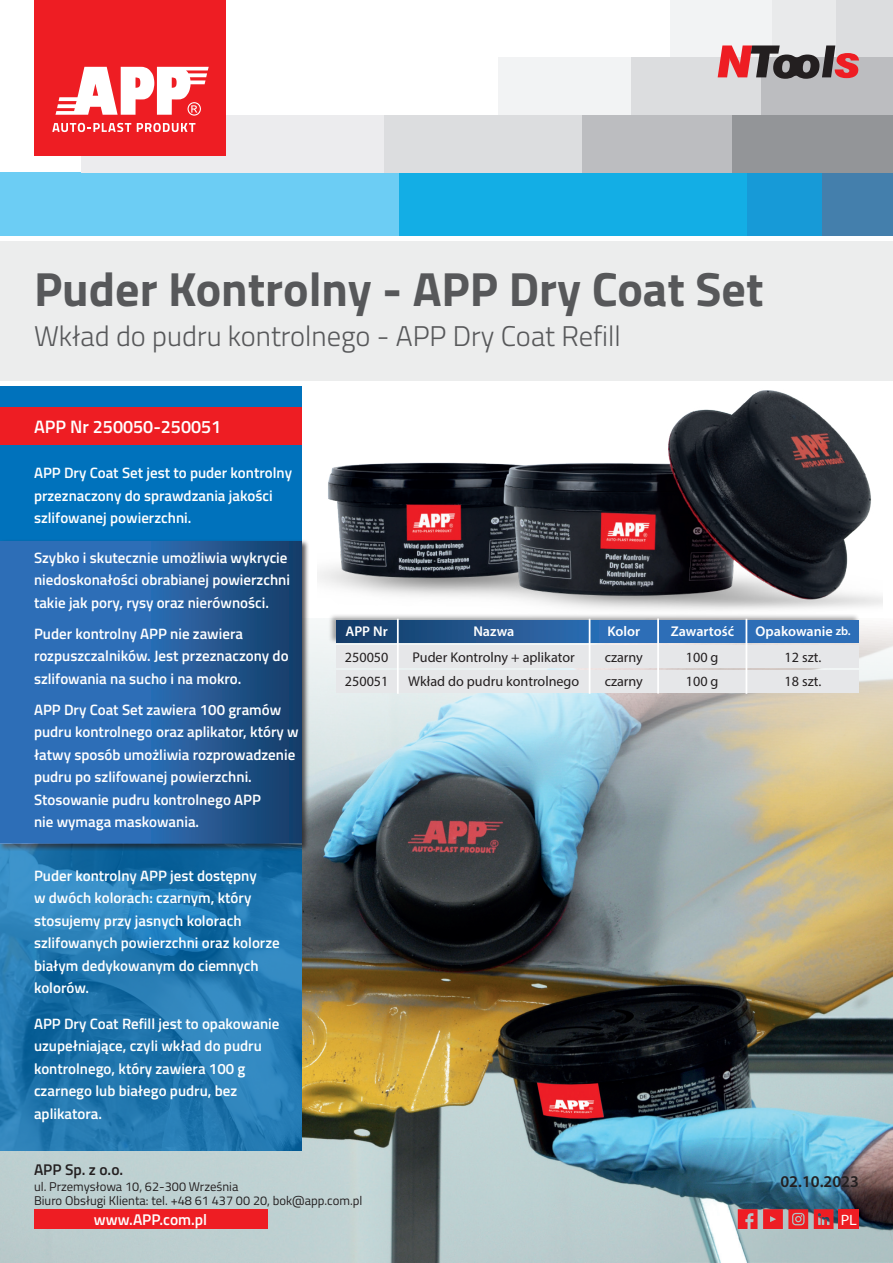
<style>
.page{position:relative;width:893px;height:1263px;background:#fff}
.page>*{position:absolute;margin:0;border:0;box-sizing:border-box;transform-origin:0 0}
.t1{font:700 48px "Titillium";color:#57585a}
.t2{font:300 28.5px "Titillium";color:#57585a}
.t3{font:600 18px "Titillium";color:#fff}
.t4{font:600 16.5px "Myriad Pro";color:#231f20}
.t5{font:600 15.45px "Titillium";color:#fff}
.t6{font:600 15.45px "Titillium";color:#231f20}
.t7{font:600 15px/22.5px "Titillium";color:#fff}
.t8{font:semi-expanded 15px "Myriad Pro";color:#fff}
.t9{font:14.1px "Myriad Pro";color:#231f20}
.t10{font:600 14.1px "Myriad Pro";color:#fff}
.t11{font:12.75px/14.1px "Titillium";color:#231f20}
.s1{font-size:12px}
</style>
<div class="page">
<div style="left:727px;top:172px;width:97px;height:64px;background:#179ad7"></div>
<div style="left:398px;top:172px;width:348px;height:64px;background:#13aee5"></div>
<div style="left:0;top:172px;width:399px;height:64px;background:#6ccdf4"></div>
<div style="left:830px;top:0;width:63px;height:57px;background:#dcdddf"></div>
<div style="left:746px;top:0;width:90px;height:57px;background:#e9eaeb"></div>
<div style="left:670px;top:0;width:101px;height:57px;background:#f2f3f4"></div>
<div style="left:761px;top:57px;width:132px;height:58px;background:#bcbdc0"></div>
<div style="left:629px;top:57px;width:132px;height:58px;background:#dcdddf"></div>
<div style="left:499px;top:57px;width:132px;height:58px;background:#f2f3f4"></div>
<div style="left:822px;top:172px;width:71px;height:64px;background:#447fac"></div>
<div style="left:732px;top:115px;width:161px;height:57px;background:#939598"></div>
<div style="left:383px;top:115px;width:205px;height:57px;background:#dcdddf"></div>
<div style="left:81px;top:115px;width:302px;height:57px;background:#ececee"></div>
<div style="left:583px;top:115px;width:149px;height:57px;background:#bcbdc0"></div>
<div style="left:35px;top:0;width:191px;height:156px;background:#ee1d23"></div>
<svg style="left:52px;top:123px;width:79px;height:9px"></svg>
<svg style="left:137px;top:123px;width:58px;height:9px"></svg>
<svg style="left:55px;top:67px;width:154px;height:49px"></svg>
<svg style="left:718px;top:45px;width:141px;height:34px"></svg>
<img style="left:0;top:618px;width:893px;height:645px">
<div style="left:0;top:240px;width:893px;height:146px;background:#eceded"></div>
<hr style="left:0;top:382px;width:893px;height:4px;background:#fff">
<div style="left:0;top:386px;width:302px;height:765px;background:#0072bc"></div>
<div style="left:0;top:540px;width:309px;height:311px;background:#231f20;opacity:.75"></div>
<svg style="left:0;top:541px;width:302px;height:303px;background:#2761a1"></svg>
<div style="left:0;top:407px;width:302px;height:37px;background:#ee1d23"></div>
<img style="left:1px;top:844px;width:300px;height:307px">
<img style="left:318px;top:390px;width:565px;height:255px">
<svg style="left:738px;top:1209px;width:19px;height:20px"></svg>
<svg style="left:763px;top:1209px;width:45px;height:20px"></svg>
<svg style="left:814px;top:1209px;width:19px;height:20px"></svg>
<div style="left:34px;top:1209px;width:233px;height:20px;background:#ee1d23"></div>
<div style="left:838px;top:1209px;width:21px;height:20px;background:#ee1d23"></div>
<div style="left:328px;top:613px;width:532px;height:31px;background:#231f20;opacity:.39"></div>
<svg style="left:336px;top:620px;width:523px;height:22px;background:#2761a1"></svg>
<div style="left:336px;top:646px;width:523px;height:22px;background:#e6e7e9"></div>
<div style="left:336px;top:670px;width:523px;height:22px;background:#e6e7e9"></div>
<hr style="left:397px;top:619px;width:2px;height:75px;background:#fff">
<hr style="left:589px;top:619px;width:1px;height:75px;background:#fff">
<hr style="left:657px;top:618px;width:2px;height:75px;background:#fff">
<hr style="left:746px;top:619px;width:1px;height:75px;background:#fff">
<h1 class="t1" style="left:34px;top:252px;width:731px">Puder Kontrolny - APP Dry Coat Set</h1>
<h2 class="t2" style="left:34px;top:316px;width:588px">Wkład do pudru kontrolnego - APP Dry Coat Refill</h2>
<p class="t3" style="left:34px;top:413px;width:189px">APP Nr 250050-250051</p>
<p class="t7" style="left:34px;top:461px;width:260px">APP Dry Coat Set jest to puder kontrolny przeznaczony do sprawdzania jakości szlifowanej powierzchni.</p>
<p class="t7" style="left:34px;top:545px;width:257px">Szybko i skutecznie umożliwia wykrycie niedoskonałości obrabianej powierzchni takie jak pory, rysy oraz nierówności.</p>
<p class="t7" style="left:34px;top:621px;width:256px">Puder kontrolny APP nie zawiera rozpuszczalników. Jest przeznaczony do szlifowania na sucho i na mokro.</p>
<p class="t7" style="left:34px;top:697px;width:266px">APP Dry Coat Set zawiera 100 gramów pudru kontrolnego oraz aplikator, który w łatwy sposób umożliwia rozprowadzenie pudru po szlifowanej powierzchni.<br>Stosowanie pudru kontrolnego APP<br>nie wymaga maskowania.</p>
<p class="t7" style="left:34px;top:863px;width:247px">Puder kontrolny APP jest dostępny<br>w dwóch kolorach: czarnym, który stosujemy przy jasnych kolorach szlifowanych powierzchni oraz kolorze białym dedykowanym do ciemnych kolorów.</p>
<p class="t7" style="left:34px;top:1011px;width:247px">APP Dry Coat Refill jest to opakowanie uzupełniające, czyli wkład do pudru kontrolnego, który zawiera 100 g czarnego lub białego pudru, bez aplikatora.</p>
<p class="t10" style="left:345px;top:622px;width:44px">APP Nr</p>
<p class="t10" style="left:473px;top:622px;width:43px">Nazwa</p>
<p class="t10" style="left:607px;top:622px;width:34px">Kolor</p>
<p class="t10" style="left:671px;top:622px;width:65px">Zawartość</p>
<p class="t10" style="left:756px;top:622px;width:97px">Opakowanie <span class="s1">zb.</span></p>
<p class="t9" style="left:345px;top:648px;width:45px">250050</p>
<p class="t9" style="left:413px;top:648px;width:164px">Puder Kontrolny + aplikator</p>
<p class="t9" style="left:345px;top:673px;width:45px">250051</p>
<p class="t9" style="left:605px;top:673px;width:40px">czarny</p>
<p class="t9" style="left:686px;top:673px;width:34px">100 g</p>
<p class="t9" style="left:785px;top:673px;width:38px">18 szt.</p>
<p class="t9" style="left:605px;top:648px;width:40px">czarny</p>
<p class="t9" style="left:686px;top:648px;width:34px">100 g</p>
<p class="t9" style="left:785px;top:648px;width:38px">12 szt.</p>
<p class="t9" style="left:408px;top:673px;width:173px">Wkład do pudru kontrolnego</p>
<p class="t6" style="left:34px;top:1158px;width:91px">APP Sp. z o.o.</p>
<p class="t11" style="left:34px;top:1179px;width:330px">ul. Przemysłowa 10, 62-300 Września<br>Biuro Obsługi Klienta: tel. +48 61 437 00 20, bok@app.com.pl</p>
<p class="t5" style="left:94px;top:1208px;width:115px">www.APP.com.pl</p>
<p class="t8" style="left:841px;top:1210px;width:18px">PL</p>
<p class="t4" style="left:780px;top:1171px;width:80px">02.10.2023</p>
</div>
